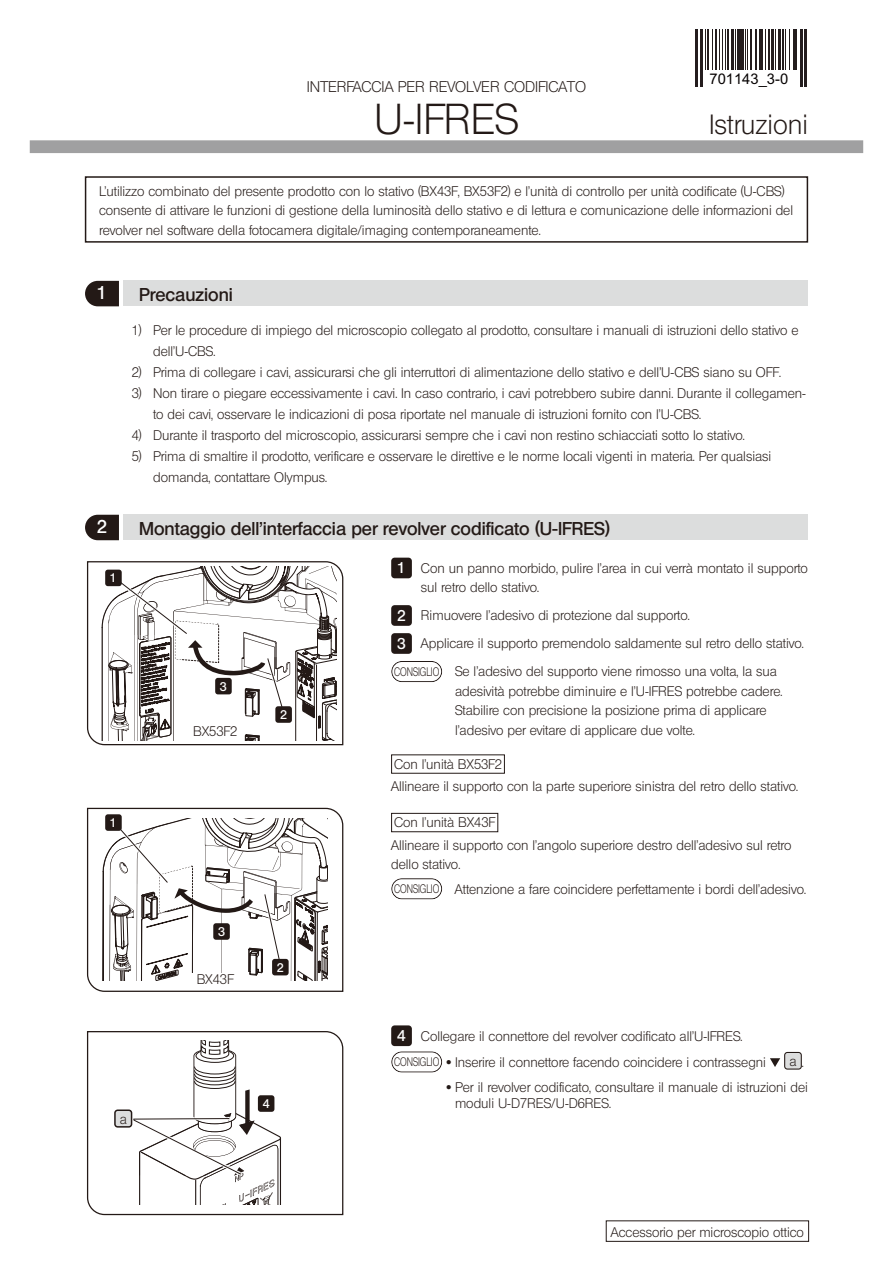
<style>
.page{position:relative;width:893px;height:1263px;background:#fff}
.page>*{position:absolute;margin:0;border:0;box-sizing:border-box;transform-origin:0 0}
.t1{font:42px "Olympus Leicht Normal";color:#231916}
.t2{font:27px "Olympus Leicht Normal";color:#231916}
.t3{font:18px "Olympus Leicht Halbfett";color:#231916}
.t4{font:18px "Olympus Leicht Halbfett";color:#fff}
.t5{font:15.15px/28px "Olympus Leicht Halbfett";color:#fff}
.t6{font:15px "Olympus Leicht Normal";color:#231916}
.t7{font:14.7px "Arial";color:#060202}
.t8{font:13.5px/19.5px "Olympus Leicht Normal";color:#231916}
.t9{font:12.15px "Olympus Leicht Halbfett";color:#fff}
.t10{font:12px "Olympus Leicht Normal";color:#231916;scale:.75 1}
</style>
<div class="page">
<div style="left:85px;top:176px;width:723px;height:67px;border:2px solid #231916"></div>
<hr style="left:695px;top:30px;width:1px;height:57px;background:#241d1e">
<hr style="left:697px;top:30px;width:1px;height:57px;background:#241d1e">
<hr style="left:700px;top:30px;width:3px;height:57px;background:#241d1e">
<hr style="left:705px;top:30px;width:1px;height:57px;background:#241d1e">
<hr style="left:707px;top:30px;width:1px;height:57px;background:#241d1e">
<hr style="left:712px;top:30px;width:1px;height:57px;background:#241d1e">
<hr style="left:715px;top:30px;width:2px;height:57px;background:#241d1e">
<hr style="left:719px;top:30px;width:1px;height:57px;background:#241d1e">
<hr style="left:722px;top:30px;width:1px;height:57px;background:#241d1e">
<hr style="left:725px;top:30px;width:1px;height:57px;background:#241d1e">
<hr style="left:727px;top:30px;width:2px;height:57px;background:#241d1e">
<hr style="left:731px;top:30px;width:3px;height:57px;background:#241d1e">
<hr style="left:735px;top:30px;width:1px;height:57px;background:#241d1e">
<hr style="left:737px;top:30px;width:3px;height:57px;background:#241d1e">
<hr style="left:741px;top:30px;width:3px;height:57px;background:#241d1e">
<hr style="left:745px;top:30px;width:1px;height:57px;background:#241d1e">
<hr style="left:747px;top:30px;width:1px;height:57px;background:#241d1e">
<hr style="left:750px;top:30px;width:1px;height:57px;background:#241d1e">
<hr style="left:755px;top:30px;width:2px;height:57px;background:#241d1e">
<hr style="left:759px;top:30px;width:1px;height:57px;background:#241d1e">
<hr style="left:761px;top:30px;width:2px;height:57px;background:#241d1e">
<hr style="left:765px;top:30px;width:1px;height:57px;background:#241d1e">
<hr style="left:768px;top:30px;width:2px;height:57px;background:#241d1e">
<hr style="left:771px;top:30px;width:2px;height:57px;background:#241d1e">
<hr style="left:775px;top:30px;width:1px;height:57px;background:#241d1e">
<hr style="left:778px;top:30px;width:3px;height:57px;background:#241d1e">
<hr style="left:782px;top:30px;width:1px;height:57px;background:#241d1e">
<hr style="left:785px;top:30px;width:1px;height:57px;background:#241d1e">
<hr style="left:789px;top:30px;width:1px;height:57px;background:#241d1e">
<hr style="left:793px;top:30px;width:1px;height:57px;background:#241d1e">
<hr style="left:795px;top:30px;width:2px;height:57px;background:#241d1e">
<hr style="left:800px;top:30px;width:3px;height:57px;background:#241d1e">
<hr style="left:804px;top:30px;width:1px;height:57px;background:#241d1e">
<hr style="left:805px;top:30px;width:2px;height:57px;background:#241d1e">
<div style="left:704px;top:70px;width:94px;height:18px;background:#fff"></div>
<div style="left:606px;top:1220px;width:203px;height:22px;border:1px solid #231916"></div>
<div style="left:30px;top:140px;width:833px;height:13px;background:#a0a0a1"></div>
<div style="left:123px;top:281px;width:685px;height:25px;background:#dcdddd"></div>
<svg style="left:85px;top:281px;width:34px;height:25px"></svg>
<div style="left:123px;top:514px;width:685px;height:26px;background:#dcdddd"></div>
<svg style="left:85px;top:515px;width:34px;height:25px"></svg>
<div style="left:391px;top:754px;width:114px;height:20px;border:1px solid #231916"></div>
<div style="left:391px;top:813px;width:107px;height:19px;border:1px solid #231916"></div>
<div style="left:391px;top:558px;width:21px;height:20px;background:#231916;border-radius:3px"></div>
<div style="left:391px;top:605px;width:21px;height:21px;background:#231916;border-radius:3px"></div>
<div style="left:391px;top:633px;width:21px;height:21px;background:#231916;border-radius:3px"></div>
<div style="left:391px;top:661px;width:51px;height:21px;border:1px solid #231916;border-radius:10px"></div>
<div style="left:391px;top:878px;width:51px;height:21px;border:1px solid #231916;border-radius:10px"></div>
<svg style="left:770px;top:1058px;width:10px;height:9px"></svg>
<div style="left:785px;top:1052px;width:16px;height:17px;background:#dcdddd;border-radius:3px"></div>
<div style="left:784px;top:1052px;width:18px;height:17px;border:1px solid #231916;border-radius:3px"></div>
<div style="left:391px;top:1025px;width:21px;height:21px;background:#231916;border-radius:3px"></div>
<div style="left:391px;top:1051px;width:51px;height:21px;border:1px solid #231916;border-radius:10px"></div>
<svg style="left:86px;top:1031px;width:258px;height:185px"></svg>
<svg style="left:129px;top:1040px;width:152px;height:165px"></svg>
<div style="left:113px;top:1108px;width:20px;height:21px;border:2px solid #fff;border-radius:3px"></div>
<div style="left:115px;top:1110px;width:17px;height:17px;background:#dcdddd;border-radius:3px"></div>
<div style="left:114px;top:1109px;width:18px;height:18px;border:2px solid #231916;border-radius:3px"></div>
<div style="left:258px;top:1095px;width:16px;height:17px;background:#231916;border-radius:3px"></div>
<svg style="left:86px;top:807px;width:258px;height:185px"></svg>
<div style="left:105px;top:814px;width:17px;height:17px;background:#231916;border-radius:3px"></div>
<svg style="left:102px;top:819px;width:226px;height:168px"></svg>
<div style="left:272px;top:959px;width:17px;height:16px;background:#231916;border-radius:3px"></div>
<div style="left:213px;top:923px;width:17px;height:17px;background:#231916;border-radius:3px"></div>
<div style="left:190px;top:973px;width:51px;height:12px;background:#fff"></div>
<svg style="left:87px;top:561px;width:256px;height:184px"></svg>
<svg style="left:102px;top:566px;width:234px;height:178px"></svg>
<div style="left:275px;top:706px;width:17px;height:17px;background:#231916;border-radius:3px"></div>
<div style="left:215px;top:678px;width:17px;height:16px;background:#231916;border-radius:3px"></div>
<div style="left:190px;top:725px;width:51px;height:13px;background:#fff"></div>
<p class="t6" style="left:307px;top:78px;width:281px">INTERFACCIA PER REVOLVER CODIFICATO</p>
<p class="t7" style="left:709px;top:69px;width:80px">701143_3-0</p>
<h1 class="t1" style="left:374px;top:94px;width:146px">U-IFRES</h1>
<h2 class="t2" style="left:709px;top:109px;width:100px">Istruzioni</h2>
<p class="t8" style="left:99px;top:181px;width:695px">L’utilizzo combinato del presente prodotto con lo stativo (BX43F, BX53F2) e l'unità di controllo per unità codificate (U-CBS) consente di attivare le funzioni di gestione della luminosità dello stativo e di lettura e comunicazione delle informazioni del revolver nel software della fotocamera digitale/imaging contemporaneamente.</p>
<h3 class="t4" style="left:97px;top:282px;width:12px">1</h3>
<h3 class="t3" style="left:139px;top:284px;width:95px">Precauzioni</h3>
<p class="t8" style="left:153px;top:319px;width:647px;line-height:21px;text-indent:-21px">1) Per le procedure di impiego del microscopio collegato al prodotto, consultare i manuali di istruzioni dello stativo e dell'U-CBS.</p>
<p class="t8" style="left:132px;top:362px;width:651px">2) Prima di collegare i cavi, assicurarsi che gli interruttori di alimentazione dello stativo e dell'U-CBS siano su OFF.</p>
<p class="t8" style="left:153px;top:383px;width:654px;line-height:21px;text-indent:-21px">3) Non tirare o piegare eccessivamente i cavi. In caso contrario, i cavi potrebbero subire danni. Durante il collegamen&shy;to dei cavi, osservare le indicazioni di posa riportate nel manuale di istruzioni fornito con l'U-CBS.</p>
<p class="t8" style="left:132px;top:425px;width:614px">4) Durante il trasporto del microscopio, assicurarsi sempre che i cavi non restino schiacciati sotto lo stativo.</p>
<p class="t8" style="left:153px;top:446px;width:620px;line-height:21px;text-indent:-21px">5) Prima di smaltire il prodotto, verificare e osservare le direttive e le norme locali vigenti in materia. Per qualsiasi domanda, contattare Olympus.</p>
<h3 class="t4" style="left:97px;top:516px;width:12px">2</h3>
<h3 class="t3" style="left:139px;top:517px;width:472px">Montaggio dell'interfaccia per revolver codificato (U-IFRES)</h3>
<p class="t8" style="left:421px;top:558px;width:388px">Con un panno morbido, pulire l'area in cui verrà montato il supporto sul retro dello stativo.</p>
<p class="t8" style="left:421px;top:606px;width:270px">Rimuovere l'adesivo di protezione dal supporto.</p>
<p class="t8" style="left:421px;top:634px;width:384px">Applicare il supporto premendolo saldamente sul retro dello stativo.</p>
<p class="t8" style="left:455px;top:662px;width:323px">Se l'adesivo del supporto viene rimosso una volta, la sua</p>
<p class="t8" style="left:455px;top:681px;width:329px">adesività potrebbe diminuire e l'U-IFRES potrebbe cadere.<br>Stabilire con precisione la posizione prima di applicare l'adesivo per evitare di applicare due volte.</p>
<p class="t8" style="left:391px;top:753px;width:408px;line-height:22px">Con l'unità BX53F2<br>Allineare il supporto con la parte superiore sinistra del retro dello stativo.</p>
<p class="t8" style="left:391px;top:812px;width:402px;line-height:22px">Con l'unità BX43F<br>Allineare il supporto con l'angolo superiore destro dell'adesivo sul retro</p>
<p class="t8" style="left:455px;top:852px;width:352px;line-height:24.8px;text-indent:-64px">dello stativo.<br>Attenzione a fare coincidere perfettamente i bordi dell’adesivo.</p>
<p class="t5" style="left:397px;top:554px;width:10px">1</p>
<p class="t5" style="left:397px;top:601px;width:10px">2<br>3</p>
<p class="t10" style="left:394px;top:665px;width:62px">CONSIGLIO</p>
<p class="t9" style="left:110px;top:571px;width:8px">1</p>
<p class="t9" style="left:220px;top:679px;width:8px">3</p>
<p class="t8" style="left:193px;top:722px;width:46px">BX53F2</p>
<p class="t9" style="left:280px;top:707px;width:8px">2</p>
<p class="t9" style="left:110px;top:815px;width:8px">1</p>
<p class="t10" style="left:394px;top:882px;width:62px">CONSIGLIO</p>
<p class="t8" style="left:120px;top:1109px;width:9px">a</p>
<p class="t9" style="left:218px;top:924px;width:8px">3</p>
<p class="t8" style="left:197px;top:970px;width:38px">BX43F</p>
<p class="t9" style="left:277px;top:960px;width:8px">2</p>
<p class="t9" style="left:263px;top:1096px;width:8px">4</p>
<p class="t5" style="left:397px;top:1022px;width:10px">4</p>
<p class="t10" style="left:394px;top:1055px;width:62px">CONSIGLIO</p>
<p class="t8" style="left:446px;top:1023px;width:321px;line-height:26.1px;text-indent:-26px">Collegare il connettore del revolver codificato all'U-IFRES.<br>· Inserire il connettore facendo coincidere i contrassegni</p>
<p class="t8" style="left:446px;top:1049px;width:363px;line-height:25px;text-indent:343px">a . · Per il revolver codificato, consultare il manuale di istruzioni dei</p>
<p class="t8" style="left:455px;top:1093px;width:157px">moduli U-D7RES/U-D6RES.</p>
<p class="t8" style="left:611px;top:1223px;width:194px">Accessorio per microscopio ottico</p>
</div>
